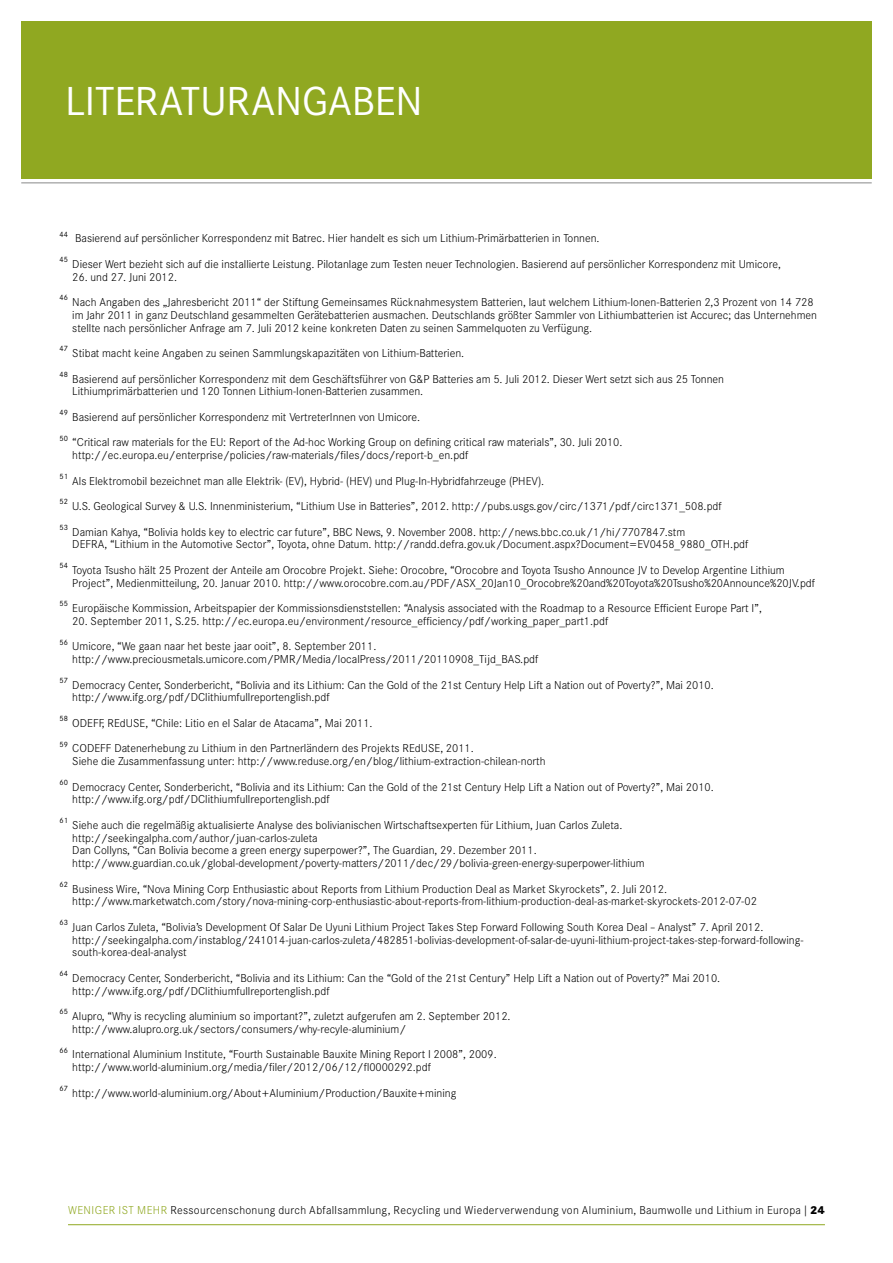
<style>
.page{position:relative;width:893px;height:1263px;background:#fff}
.page>*{position:absolute;margin:0;border:0;box-sizing:border-box;transform-origin:0 0}
.t1{font:39.75px "Corporate S";color:#fff}
.t2{font:300 11.25px/12.8px "Corporate S";color:#000}
.t3{font:300 11.25px "Corporate S";letter-spacing:.025em;color:#000}
.t4{font:7.5px "Corporate S";color:#000}
.s1{color:#90a821}
.s2{font-weight:800}
</style>
<div class="page">
<hr style="left:68px;top:1224px;width:757px;height:1px;background:#90a821">
<div style="left:21px;top:21px;width:851px;height:158px;background:#90a821"></div>
<hr style="left:21px;top:182px;width:851px;height:1px;background:#9c9d9d">
<h1 class="t1" style="left:65px;top:78px;width:40px">LITERAT</h1>
<h1 class="t1" style="left:200px;top:78px;width:50px">URAN</h1>
<h1 class="t1" style="left:302px;top:78px;width:50px">GABEN</h1>
<p class="t4" style="left:60px;top:229px;width:10px">44</p>
<p class="t4" style="left:60px;top:255px;width:10px">45</p>
<p class="t4" style="left:60px;top:293px;width:10px">46</p>
<p class="t2" style="left:75px;top:232px;width:526px">Basierend auf persönlicher Korrespondenz mit Batrec. H ier handelt es sich um Lithium-Primärbatterien in Tonnen.</p>
<p class="t2" style="left:72px;top:258px;width:710px">Dieser Wert bezieht sich auf die installierte Leistung. Pilotanlage zum Testen neuer Technologien. Basierend auf persönlicher Korrespondenz mit Umicore,</p>
<p class="t2" style="left:72px;top:270px;width:106px">26. und 27. Juni 2012.</p>
<p class="t2" style="left:72px;top:296px;width:746px">Nach Angaben des „Jahresbericht 2011“ der Stiftung Gemeinsames Rücknahmesystem Batterien, laut welchem Lithium-Ionen-Batterien 2,3 Prozent von 14 728 im Jahr 2011 in ganz Deutschland gesammelten Gerätebatterien ausmachen. Deutschlands größter Sammler von Lithiumbatterien ist Accurec; das Unternehmen stellte nach persönlicher Anfrage am 7. Juli 2012 keine konkreten Daten zu seinen Sammelquoten zu Verfügung.</p>
<p class="t2" style="left:72px;top:347px;width:393px">Stibat macht keine Angaben zu seinen Sammlungskapazitäten von Lithium-Batterien.</p>
<p class="t2" style="left:72px;top:372px;width:653px">Basierend auf persönlicher Korrespondenz mit dem Geschäftsführer von G&amp;P Batteries am 5. Juli 2012. Dieser Wert setzt sich aus 25 Tonnen<br>Lithiumprimärbatterien und 120 Tonnen Lithium-Ionen-Batterien zusammen.</p>
<p class="t2" style="left:72px;top:411px;width:350px">Basierend auf persönlicher Korrespondenz mit VertreterI nnen von Umicore.</p>
<p class="t2" style="left:72px;top:436px;width:552px">“Critical raw materials for the EU: Report of the Ad-hoc Working Group on defining critical raw materials”, 30. Juli 2010. http://ec.europa.eu/enterprise/policies/raw-materials/files/docs/report-b_en.pdf</p>
<p class="t2" style="left:72px;top:474px;width:473px">Als Elektromobil bezeichnet man alle Elektrik- (EV), Hybrid- (HEV) und Plug-I n-Hybridfahrzeuge (PHEV).</p>
<p class="t2" style="left:72px;top:500px;width:651px">U.S. Geological Survey &amp; U.S. I nnenministerium, “Lithium Use in Batteries”, 2012. http://pubs.usgs.gov/circ/1371/pdf/circ1371_508.pdf</p>
<p class="t2" style="left:72px;top:525px;width:678px">Damian Kahya, “Bolivia holds key to electric car future”, BBC News, 9. November 2008. http://news.bbc.co.uk/1/hi/7707847.stm<br>DEFRA, “Lithium in the Automotive Sector”, Toyota, ohne Datum. http://randd.defra.gov.uk/Document.aspx?Document=EV0458_9880_OTH .pdf</p>
<p class="t2" style="left:72px;top:564px;width:744px">Toyota Tsusho hält 25 Prozent der Anteile am Orocobre Projekt. Siehe: Orocobre, “Orocobre and Toyota Tsusho Announce JV to Develop Argentine Lithium<br>Project”, Medienmitteilung, 20. Januar 2010. http://www.orocobre.com.au/PDF/ASX_20Jan10_Orocobre%20and%20Toyota%20Tsusho%20Announce%20JV.pdf</p>
<p class="t2" style="left:72px;top:602px;width:691px">Europäische Kommission, Arbeitspapier der Kommissionsdienststellen: “Analysis associated with the Roadmap to a Resource Efficient Europe Part I”,</p>
<p class="t2" style="left:72px;top:615px;width:537px">20. September 2011, S.25. http://ec.europa.eu/environment/resource_efficiency/pdf/working_paper_part1.pdf</p>
<p class="t2" style="left:72px;top:640px;width:468px">Umicore, “We gaan naar het beste jaar ooit”, 8. September 2011. http://www.preciousmetals.umicore.com/PMR/Media/localPress/2011/20110908_Tijd_BAS.pdf</p>
<p class="t2" style="left:72px;top:678px;width:643px">Democracy Center, Sonderbericht, “Bolivia and its Lithium: Can the Gold of the 21st Century Help Lift a N ation out of Poverty?”, Mai 2010. http://www.ifg.org/pdf/DClithiumfullreportenglish.pdf</p>
<p class="t2" style="left:72px;top:717px;width:302px">ODEFF, REdUSE, “Chile: Litio en el Salar de Atacama”, Mai 2011.</p>
<p class="t2" style="left:72px;top:742px;width:475px">CODEFF Datenerhebung zu Lithium in den Partnerländern des Projekts REdUSE, 2011.<br>Siehe die Zusammenfassung unter: http://www.reduse.org/en/blog/lithium-extraction-chilean-north</p>
<p class="t2" style="left:72px;top:780px;width:643px">Democracy Center, Sonderbericht, “Bolivia and its Lithium: Can the Gold of the 21st Century Help Lift a N ation out of Poverty?”, Mai 2010. http://www.ifg.org/pdf/DClithiumfullreportenglish.pdf</p>
<p class="t2" style="left:72px;top:819px;width:574px">Siehe auch die regelmäßig aktualisierte Analyse des bolivianischen Wirtschaftsexperten für Lithium, Juan Carlos Zuleta. http://seekingalpha.com/author/juan-carlos-zuleta<br>Dan Collyns, “Can Bolivia become a green energy superpower?”, The Guardian, 29. Dezember 2011. http://www.guardian.co.uk/global-development/poverty-matters/2011/dec/29/bolivia-green-energy-superpower-lithium</p>
<p class="t2" style="left:72px;top:882px;width:686px">Business Wire, “N ova M ining Corp Enthusiastic about Reports from Lithium Production Deal as M arket Skyrockets”, 2. Juli 2012. http://www.marketwatch.com/story/nova-mining-corp-enthusiastic-about-reports-from-lithium-production-deal-as-market-skyrockets-2012-07-02</p>
<p class="t2" style="left:72px;top:921px;width:733px">Juan Carlos Zuleta, “Bolivia’s Development Of Salar De Uyuni Lithium Project Takes Step Forward Following South Korea Deal – Analyst” 7. April 2012. http://seekingalpha.com/instablog/241014-juan-carlos-zuleta/482851-bolivias-development-of-salar-de-uyuni-lithium-project-takes-step-forward-following&shy;south-korea-deal-analyst</p>
<p class="t2" style="left:72px;top:972px;width:649px">Democracy Center, Sonderbericht, “Bolivia and its Lithium: Can the “Gold of the 21st Century” H elp Lift a N ation out of Poverty?” Mai 2010. http://www.ifg.org/pdf/DClithiumfullreportenglish.pdf</p>
<p class="t2" style="left:72px;top:1010px;width:440px">Alupro, “Why is recycling aluminium so important?”, zuletzt aufgerufen am 2. September 2012. http://www.alupro.org.uk/sectors/consumers/why-recyle-aluminium/</p>
<p class="t2" style="left:72px;top:1048px;width:426px">I nternational Aluminium I nstitute, “Fourth Sustainable Bauxite M ining Report I 2008”, 2009. http://www.world-aluminium.org/media/filer/2012/06/12/fl0000292.pdf</p>
<p class="t2" style="left:72px;top:1086px;width:385px">http://www.world-aluminium.org/About+Aluminium/Production/Bauxite+mining</p>
<p class="t4" style="left:60px;top:344px;width:10px">47</p>
<p class="t4" style="left:60px;top:370px;width:10px">48</p>
<p class="t4" style="left:60px;top:408px;width:10px">49</p>
<p class="t4" style="left:60px;top:433px;width:10px">50</p>
<p class="t4" style="left:60px;top:472px;width:10px">51</p>
<p class="t4" style="left:60px;top:497px;width:10px">52</p>
<p class="t4" style="left:60px;top:523px;width:10px">53</p>
<p class="t4" style="left:60px;top:561px;width:10px">54</p>
<p class="t4" style="left:60px;top:599px;width:10px">55</p>
<p class="t4" style="left:60px;top:637px;width:10px">56</p>
<p class="t4" style="left:60px;top:676px;width:10px">57</p>
<p class="t4" style="left:60px;top:714px;width:10px">58</p>
<p class="t4" style="left:60px;top:739px;width:10px">59</p>
<p class="t4" style="left:60px;top:778px;width:10px">60</p>
<p class="t4" style="left:60px;top:816px;width:10px">61</p>
<p class="t4" style="left:60px;top:880px;width:10px">62</p>
<p class="t4" style="left:60px;top:918px;width:10px">63</p>
<p class="t4" style="left:60px;top:969px;width:10px">64</p>
<p class="t4" style="left:60px;top:1007px;width:10px">65</p>
<p class="t4" style="left:60px;top:1045px;width:10px">66</p>
<p class="t4" style="left:60px;top:1084px;width:10px">67</p>
<p class="t3" style="left:68px;top:1203px;width:758px"><span class="s1">Weniger ist mehr</span> Ressourcenschonung durch Abfallsammlung, Recycling und Wiederverwendung von Aluminium, Baumwolle und Lithium in Europa | <span class="s2">24</span></p>
</div>
